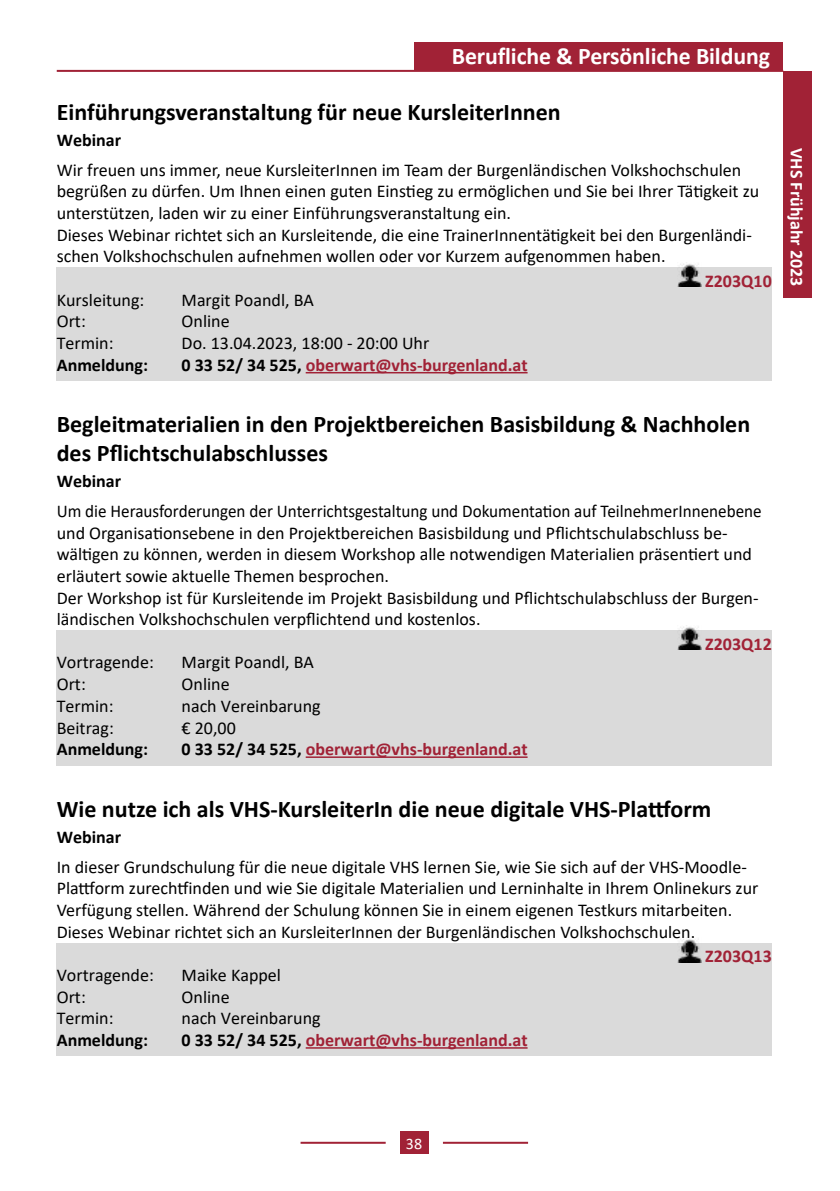
<style>
.page{position:relative;width:840px;height:1191px;background:#fff}
.page>*{position:absolute;margin:0;border:0;box-sizing:border-box;transform-origin:0 0}
.t1{font:700 24px/28.8px "Calibri";color:#000}
.t2{font:700 24px "Calibri";letter-spacing:-.005em;color:#fff}
.t3{font:18px/21.6px "Calibri";color:#000}
.t4{font:18px/21.6px "Calibri";color:#000;scale:.95 1}
.t5{font:700 18px "Calibri";color:#a12236}
.t6{font:700 18px "Calibri";color:#000}
.t7{font:700 18px "Calibri";color:#fff}
.t8{font:16px "Calibri";color:#fff}
.s1{color:#000}
</style>
<div class="page">
<div style="left:414px;top:43px;width:368px;height:28px;background:#a12236"></div>
<hr style="left:57px;top:70px;width:725px;height:2px;background:#a12236">
<div style="left:782px;top:71px;width:29px;height:227px;background:#a12236"></div>
<hr style="left:300px;top:1141px;width:85px;height:2px;background:#a12236">
<hr style="left:442px;top:1141px;width:85px;height:2px;background:#a12236">
<div style="left:399px;top:1131px;width:29px;height:23px;background:#a12236"></div>
<div style="left:57px;top:268px;width:714px;height:29px;background:#dadada"></div>
<div style="left:57px;top:286px;width:714px;height:30px;background:#dadada"></div>
<div style="left:57px;top:308px;width:714px;height:29px;background:#dadada"></div>
<div style="left:57px;top:330px;width:714px;height:29px;background:#dadada"></div>
<div style="left:57px;top:351px;width:714px;height:30px;background:#dadada"></div>
<hr style="left:305px;top:372px;width:222px;height:1px;background:#a12236">
<div style="left:57px;top:630px;width:714px;height:30px;background:#dadada"></div>
<div style="left:57px;top:649px;width:714px;height:29px;background:#dadada"></div>
<div style="left:57px;top:671px;width:714px;height:29px;background:#dadada"></div>
<div style="left:57px;top:692px;width:714px;height:30px;background:#dadada"></div>
<div style="left:57px;top:714px;width:714px;height:29px;background:#dadada"></div>
<div style="left:57px;top:736px;width:714px;height:29px;background:#dadada"></div>
<hr style="left:305px;top:756px;width:222px;height:2px;background:#a12236">
<div style="left:57px;top:943px;width:714px;height:29px;background:#dadada"></div>
<div style="left:57px;top:961px;width:714px;height:30px;background:#dadada"></div>
<div style="left:57px;top:983px;width:714px;height:29px;background:#dadada"></div>
<div style="left:57px;top:1005px;width:714px;height:29px;background:#dadada"></div>
<div style="left:57px;top:1026px;width:714px;height:30px;background:#dadada"></div>
<hr style="left:305px;top:1047px;width:222px;height:1px;background:#a12236">
<img style="left:676px;top:262px;width:24px;height:25px">
<img style="left:677px;top:625px;width:23px;height:24px">
<img style="left:677px;top:937px;width:23px;height:25px">
<h1 class="t2" style="left:451px;top:39px;width:319px">Berufliche &amp; Persönliche Bildung</h1>
<h1 class="t1" style="left:57px;top:97px;width:505px">Einführungsveranstaltung für neue KursleiterInnen</h1>
<p class="t6" style="left:57px;top:127px;width:66px">Webinar</p>
<p class="t3" style="left:57px;top:159px;width:703px">Wir freuen uns immer, neue KursleiterInnen im Team der Burgenländischen Volkshochschulen begrüßen zu dürfen. Um Ihnen einen guten Einstieg zu ermöglichen und Sie bei Ihrer Tätigkeit zu unterstützen, laden wir zu einer Einführungsveranstaltung ein.<br>Dieses Webinar richtet sich an Kursleitende, die eine TrainerInnentätigkeit bei den Burgenländi&shy;schen Volkshochschulen aufnehmen wollen oder vor Kurzem aufgenommen haben.</p>
<p class="t5" style="left:704px;top:268px;width:68px">Z203Q10</p>
<p class="t3" style="left:57px;top:288px;width:89px">Kursleitung:</p>
<p class="t3" style="left:181px;top:288px;width:134px">Margit Poandl, BA</p>
<p class="t3" style="left:57px;top:310px;width:31px">Ort:</p>
<p class="t3" style="left:181px;top:310px;width:50px">Online</p>
<p class="t3" style="left:57px;top:332px;width:58px">Termin:</p>
<p class="t3" style="left:181px;top:332px;width:249px">Do. 13.04.2023, 18:00 - 20:00 Uhr</p>
<p class="t6" style="left:57px;top:352px;width:93px">Anmeldung:</p>
<p class="t5" style="left:181px;top:352px;width:347px"><span class="s1">0 33 52/ 34 525,</span> oberwart@vhs-burgenland.at</p>
<p class="t7" style="left:808px;top:148px;width:140px;rotate:90deg">VHS Frühjahr 2023</p>
<h1 class="t1" style="left:57px;top:410px;width:694px">Begleitmaterialien in den Projektbereichen Basisbildung &amp; Nachholen des Pflichtschulabschlusses</h1>
<p class="t6" style="left:57px;top:468px;width:66px">Webinar</p>
<p class="t4" style="left:57px;top:500px;width:743px">Um die Herausforderungen der Unterrichtsgestaltung und Dokumentation auf TeilnehmerInnenebene und Organisationsebene in den Projektbereichen Basisbildung und Pflichtschulabschluss be&shy;wältigen zu können, werden in diesem Workshop alle notwendigen Materialien präsentiert und erläutert sowie aktuelle Themen besprochen.<br>Der Workshop ist für Kursleitende im Projekt Basisbildung und Pflichtschulabschluss der Burgen&shy;ländischen Volkshochschulen verpflichtend und kostenlos.</p>
<p class="t5" style="left:704px;top:631px;width:68px">Z203Q12</p>
<p class="t3" style="left:57px;top:651px;width:99px">Vortragende:</p>
<p class="t3" style="left:181px;top:651px;width:134px">Margit Poandl, BA</p>
<p class="t3" style="left:57px;top:673px;width:31px">Ort:</p>
<p class="t3" style="left:181px;top:673px;width:50px">Online</p>
<p class="t3" style="left:57px;top:694px;width:58px">Termin:</p>
<p class="t3" style="left:181px;top:694px;width:140px">nach Vereinbarung</p>
<p class="t3" style="left:57px;top:716px;width:59px">Beitrag:</p>
<p class="t3" style="left:181px;top:716px;width:56px">€ 20,00</p>
<p class="t6" style="left:57px;top:736px;width:93px">Anmeldung:</p>
<p class="t5" style="left:181px;top:736px;width:347px"><span class="s1">0 33 52/ 34 525,</span> oberwart@vhs-burgenland.at</p>
<h1 class="t1" style="left:57px;top:794px;width:655px">Wie nutze ich als VHS-KursleiterIn die neue digitale VHS-Plattform</h1>
<p class="t6" style="left:57px;top:824px;width:66px">Webinar</p>
<p class="t3" style="left:57px;top:855px;width:702px">In dieser Grundschulung für die neue digitale VHS lernen Sie, wie Sie sich auf der VHS-Moodle-Plattform zurechtfinden und wie Sie digitale Materialien und Lerninhalte in Ihrem Onlinekurs zur Verfügung stellen. Während der Schulung können Sie in einem eigenen Testkurs mitarbeiten.<br>Dieses Webinar richtet sich an KursleiterInnen der Burgenländischen Volkshochschulen.</p>
<p class="t5" style="left:704px;top:943px;width:68px">Z203Q13</p>
<p class="t3" style="left:57px;top:963px;width:99px">Vortragende:</p>
<p class="t3" style="left:181px;top:963px;width:101px">Maike Kappel</p>
<p class="t3" style="left:57px;top:985px;width:31px">Ort:</p>
<p class="t3" style="left:181px;top:985px;width:50px">Online</p>
<p class="t3" style="left:57px;top:1007px;width:58px">Termin:</p>
<p class="t3" style="left:181px;top:1007px;width:140px">nach Vereinbarung</p>
<p class="t6" style="left:57px;top:1027px;width:93px">Anmeldung:</p>
<p class="t5" style="left:181px;top:1027px;width:347px"><span class="s1">0 33 52/ 34 525,</span> oberwart@vhs-burgenland.at</p>
<p class="t8" style="left:406px;top:1132px;width:18px">38</p>
</div>
